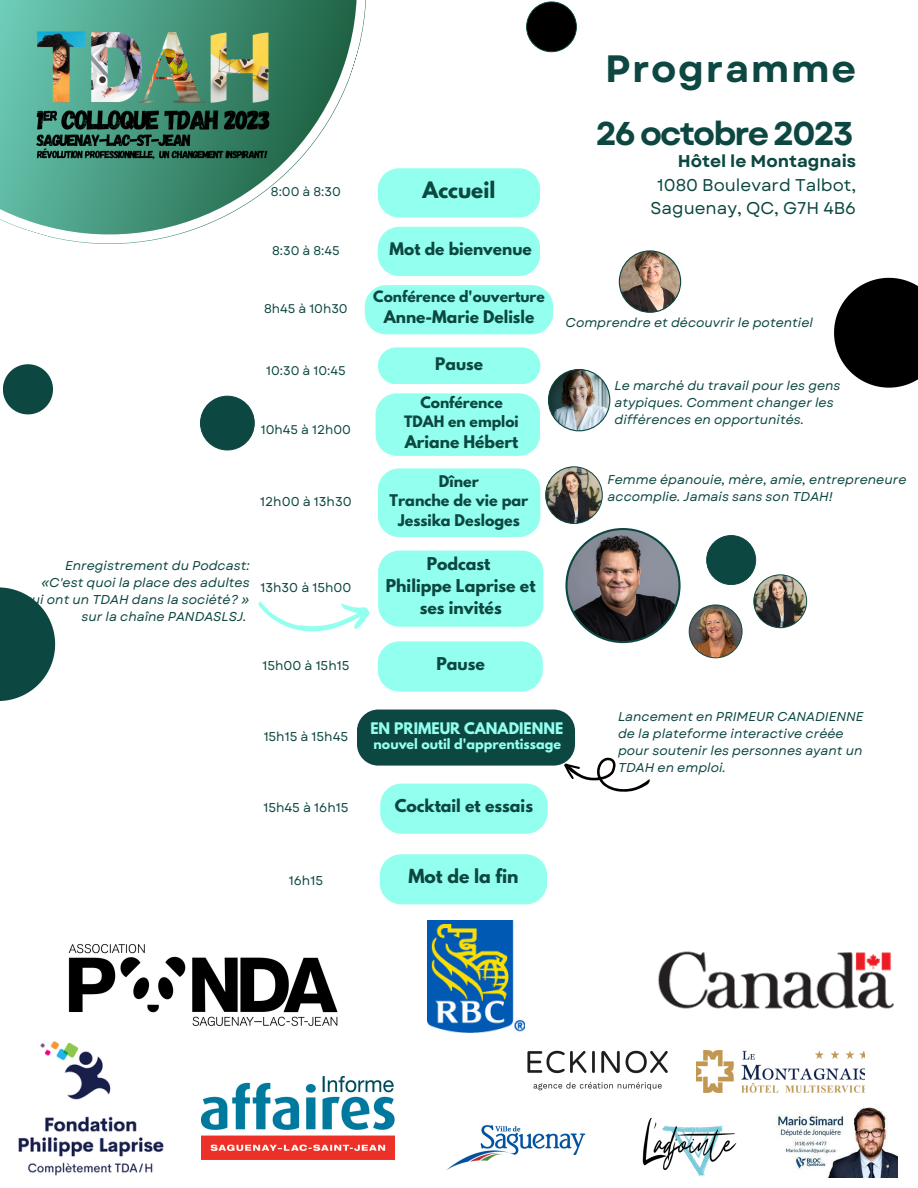
<style>
.page{position:relative;width:918px;height:1188px;background:#fff}
.page>*{position:absolute;margin:0;border:0;box-sizing:border-box;transform-origin:0 0}
.t1{font:700 38.1px "Garet";letter-spacing:.045em;color:#0c4741}
.t2{font:700 33px "Garet";letter-spacing:-.055em;color:#0c4741}
.t3{font:700 20.1px "League Spartan";color:#0c4741}
.t4{font:17.1px/23.7px "Garet";color:#0c4741;text-align:center}
.t5{font:700 17.1px "Garet";color:#0c4741}
.t6{font:700 17.1px "League Spartan";color:#0c4741}
.t7{font:700 15.6px/21.8px "League Spartan";color:#0c4741;text-align:center}
.t8{font:700 15.45px "League Spartan";color:#0c4741}
.t9{font:700 14.25px/19.5px "League Spartan";color:#0c4741;text-align:center}
.t10{font:700 14.1px "League Spartan";color:#93ffef}
.t11{font:700 13.95px "League Spartan";color:#0c4741}
.t12{font:italic 12.75px/17.1px "Garet";color:#0c4741}
.t13{font:12.75px "Garet";color:#0c4741}
.t14{font:12.6px "Garet";color:#0c4741}
.t15{font:700 12.6px "League Spartan";color:#93ffef}
</style>
<div class="page">
<svg style="left:3px;top:364px;width:50px;height:50px"></svg>
<svg style="left:0;top:587px;width:55px;height:114px"></svg>
<svg style="left:526px;top:1px;width:51px;height:51px"></svg>
<svg style="left:834px;top:278px;width:84px;height:110px"></svg>
<svg style="left:545px;top:466px;width:136px;height:177px"></svg>
<div style="left:397px;top:168px;width:143px;height:50px;background:#93ffef"></div>
<div style="left:390px;top:227px;width:150px;height:49px;background:#93ffef"></div>
<div style="left:365px;top:285px;width:188px;height:49px;background:#93ffef"></div>
<div style="left:376px;top:393px;width:164px;height:63px;background:#93ffef"></div>
<svg style="left:378px;top:347px;width:162px;height:37px;background:#98ffef"></svg>
<div style="left:378px;top:551px;width:165px;height:76px;background:#93ffef;border-radius:21px"></div>
<div style="left:378px;top:468px;width:162px;height:69px;background:#93ffef;border-radius:21px"></div>
<div style="left:378px;top:641px;width:165px;height:51px;background:#93ffef;border-radius:21px"></div>
<div style="left:380px;top:784px;width:168px;height:50px;background:#93ffef;border-radius:21px"></div>
<div style="left:380px;top:854px;width:167px;height:50px;background:#93ffef;border-radius:21px"></div>
<div style="left:357px;top:710px;width:218px;height:56px;background:#0c4741;border-radius:21px"></div>
<svg style="left:560px;top:739px;width:90px;height:53px"></svg>
<svg style="left:258px;top:601px;width:112px;height:31px"></svg>
<svg style="left:0;top:0;width:396px;height:274px"></svg>
<img style="left:1px;top:4px;width:305px;height:183px">
<svg style="left:619px;top:250px;width:62px;height:63px"></svg>
<svg style="left:200px;top:396px;width:55px;height:54px"></svg>
<img style="left:689px;top:535px;width:118px;height:123px">
<img style="left:548px;top:369px;width:62px;height:62px">
<img style="left:68px;top:944px;width:270px;height:82px">
<img style="left:658px;top:951px;width:236px;height:58px">
<img style="left:428px;top:921px;width:97px;height:111px">
<img style="left:202px;top:1076px;width:192px;height:83px">
<img style="left:642px;top:1118px;width:95px;height:58px">
<img style="left:696px;top:1051px;width:168px;height:41px">
<img style="left:18px;top:1041px;width:145px;height:135px">
<img style="left:527px;top:1051px;width:141px;height:40px">
<img style="left:777px;top:1107px;width:121px;height:71px">
<img style="left:446px;top:1125px;width:140px;height:45px">
<p class="t14" style="left:271px;top:183px;width:72px">8:00 à 8:30</p>
<p class="t14" style="left:272px;top:241px;width:69px">8:30 à 8:45</p>
<p class="t14" style="left:264px;top:300px;width:85px">8h45 à 10h30</p>
<p class="t14" style="left:266px;top:362px;width:81px">10:30 à 10:45</p>
<p class="t14" style="left:261px;top:420px;width:92px">10h45 à 12h00</p>
<p class="t13" style="left:260px;top:493px;width:93px">12h00 à 13h30</p>
<p class="t12" style="left:23px;top:557px;width:228px;text-align:right">Enregistrement du Podcast: «C'est quoi la place des adultes qui ont un TDAH dans la société? » sur la chaîne PANDASLSJ.</p>
<p class="t13" style="left:260px;top:579px;width:93px">13h30 à 15h00</p>
<p class="t13" style="left:262px;top:656px;width:88px">15h00 à 15h15</p>
<p class="t13" style="left:264px;top:727px;width:86px">15h15 à 15h45</p>
<p class="t13" style="left:263px;top:799px;width:86px">15h45 à 16h15</p>
<p class="t1" style="left:605px;top:41px;width:253px">Programme</p>
<p class="t3" style="left:423px;top:179px;width:74px">Accueil</p>
<p class="t8" style="left:390px;top:241px;width:144px">Mot de bienvenue</p>
<p class="t11" style="left:373px;top:289px;width:173px">Conférence d'ouverture</p>
<p class="t8" style="left:384px;top:309px;width:152px">Anne-Marie Delisle</p>
<p class="t8" style="left:435px;top:356px;width:49px">Pause</p>
<p class="t11" style="left:420px;top:395px;width:84px">Conférence</p>
<p class="t11" style="left:404px;top:414px;width:116px">TDAH en emploi</p>
<p class="t8" style="left:405px;top:434px;width:115px">Ariane Hébert</p>
<p class="t9" style="left:439px;top:473px;width:41px">Dîner</p>
<p class="t9" style="left:390px;top:493px;width:140px">Tranche de vie par<br>Jessika Desloges</p>
<p class="t7" style="left:427px;top:555px;width:65px">Podcast</p>
<p class="t7" style="left:386px;top:577px;width:151px">Philippe Laprise et ses invités</p>
<p class="t7" style="left:436px;top:655px;width:50px">Pause</p>
<p class="t2" style="left:596px;top:110px;width:259px">26 octobre 2023</p>
<p class="t5" style="left:678px;top:149px;width:180px">Hôtel le Montagnais</p>
<p class="t4" style="left:651px;top:173px;width:207px">1080 Boulevard Talbot,<br>Saguenay, QC, G7H 4B6</p>
<p class="t12" style="left:566px;top:314px;width:249px">Comprendre et découvrir le potentiel</p>
<p class="t12" style="left:615px;top:377px;width:227px">Le marché du travail pour les gens atypiques. Comment changer les différences en opportunités.</p>
<p class="t12" style="left:608px;top:471px;width:300px">Femme épanouie, mère, amie, entrepreneure accomplie. Jamais sans son TDAH!</p>
<p class="t10" style="left:370px;top:721px;width:194px">EN PRIMEUR CANADIENNE</p>
<p class="t15" style="left:374px;top:737px;width:189px">nouvel outil d'apprentissage</p>
<p class="t7" style="left:395px;top:797px;width:140px">Cocktail et essais</p>
<p class="t12" style="left:618px;top:708px;width:247px">Lancement en PRIMEUR CANADIENNE de la plateforme interactive créée pour soutenir les personnes ayant un<br>TDAH en emploi.</p>
<p class="t13" style="left:289px;top:872px;width:36px">16h15</p>
<p class="t6" style="left:408px;top:868px;width:112px">Mot de la fin</p>
</div>
